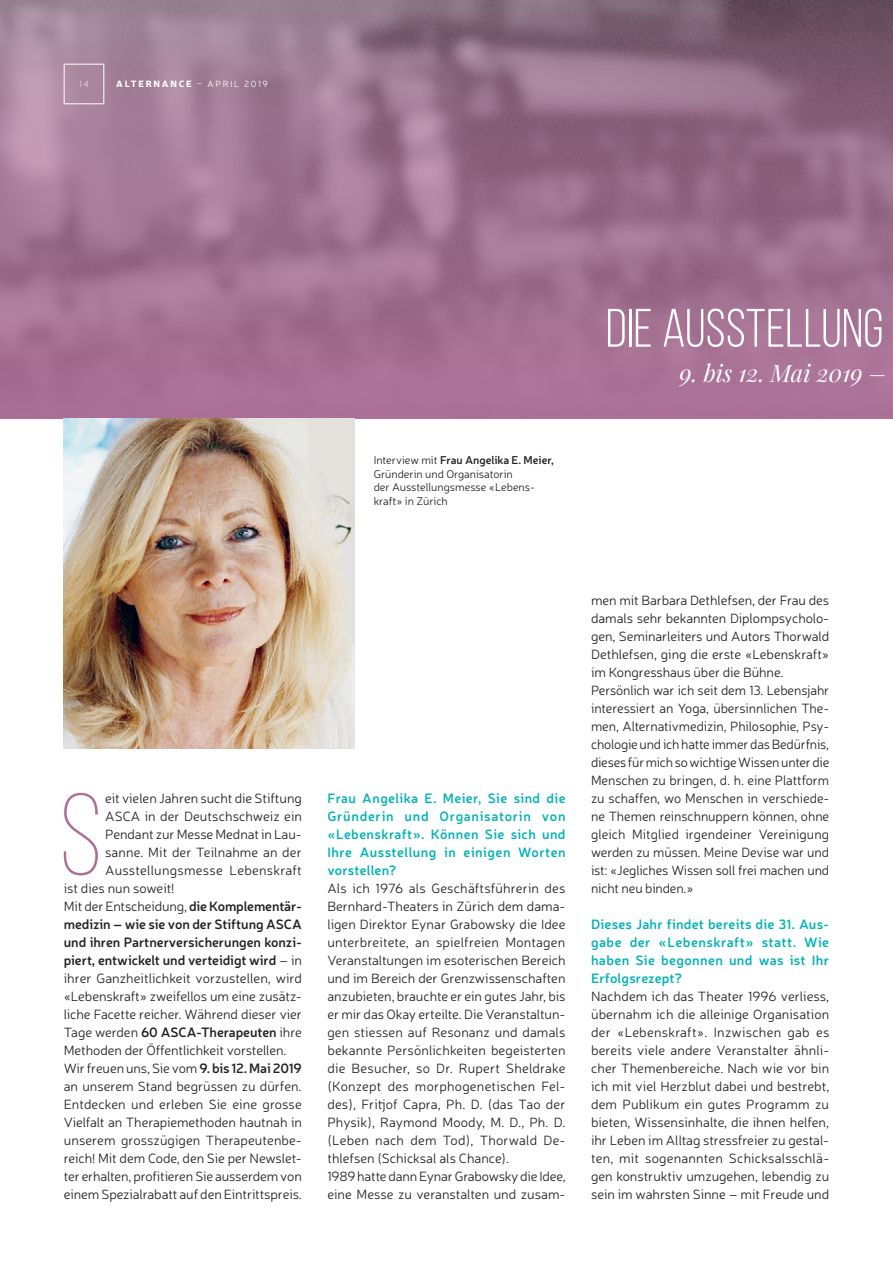
<style>
.page{position:relative;width:893px;height:1263px;background:#fff}
.page>*{position:absolute;margin:0;border:0;box-sizing:border-box;transform-origin:0 0}
.t1{font:300 116.4px "Bebas Neue";color:#ac6f96}
.t2{font:54px "Bebas Neue";letter-spacing:.005em;color:#fff}
.t3{font:italic 24px "Playfair Display";color:#fff}
.t4{font:300 13.5px/18px "Neris";letter-spacing:-.005em;color:#231f20}
.t5{font:600 13.5px/18px "Neris";letter-spacing:.025em;color:#00b2b5;text-align:justify}
.t6{font:600 13.5px "Neris";letter-spacing:-.005em;color:#231f20}
.t7{font:300 13.5px "Neris";letter-spacing:.02em;color:#231f20}
.t8{font:300 11.25px/13.5px "Neris";color:#231f20}
.t9{font:900 9px "Neris";letter-spacing:.195em;color:#fff}
.t10{font:100 9px "Neris";color:#fff}
.s1{font-weight:300}
.s2{font-weight:600}
</style>
<div class="page">
<img style="left:0;top:0;width:893px;height:418px">
<img style="left:64px;top:418px;width:290px;height:331px">
<div style="left:64px;top:64px;width:40px;height:40px;border:1px solid #fff"></div>
<p class="t10" style="left:79px;top:79px;width:11px">14</p>
<p class="t9" style="left:116px;top:78px;width:153px">ALTERNANCE <span class="s1">– APRIL 2019</span></p>
<p class="t8" style="left:374px;top:453px;width:182px">Interview mit <span class="s2">Frau Angelika E. Meier,<br></span>Gründerin und Organisatorin<br>der Ausstellungsmesse «Lebens&shy;kraft» in Zürich</p>
<h2 class="t2" style="left:606px;top:299px;width:279px">DIE AUSSTELLUNG</h2>
<h3 class="t3" style="left:680px;top:357px;width:208px">9. bis 12. Mai 2019 –</h3>
<h1 class="t1" style="left:59px;top:773px;width:44px">S</h1>
<p class="t4" style="left:105px;top:789px;width:198px">eit vielen Jahren sucht die Stiftung</p>
<p class="t4" style="left:105px;top:807px;width:198px">ASCA in der Deutschschweiz ein</p>
<p class="t4" style="left:105px;top:825px;width:198px">Pendant zur Messe Mednat in Lau-</p>
<p class="t4" style="left:105px;top:843px;width:198px">sanne. Mit der Teilnahme an der</p>
<p class="t7" style="left:105px;top:861px;width:198px">Ausstellungsmesse Lebenskraft</p>
<p class="t4" style="left:64px;top:879px;width:112px">ist dies nun soweit!</p>
<p class="t4" style="left:64px;top:897px;width:240px">Mit der Entscheidung, <span class="s2">die Komplementär-</span></p>
<p class="t6" style="left:64px;top:915px;width:240px">medizin – wie sie von der Stiftung ASCA</p>
<p class="t6" style="left:64px;top:933px;width:240px">und ihren Partnerversicherungen konzi-</p>
<p class="t6" style="left:64px;top:951px;width:240px">piert, entwickelt und verteidigt wird <span class="s1">– in</span></p>
<p class="t4" style="left:64px;top:969px;width:240px">ihrer Ganzheitlichkeit vorzustellen, wird</p>
<p class="t4" style="left:64px;top:987px;width:240px">«Lebenskraft» zweifellos um eine zusätz-</p>
<p class="t4" style="left:64px;top:1005px;width:240px">liche Facette reicher. Während dieser vier</p>
<p class="t6" style="left:64px;top:1023px;width:240px"><span class="s1">Tage werden</span> 60 ASCA-Therapeuten <span class="s1">ihre</span></p>
<p class="t4" style="left:64px;top:1041px;width:224px">Methoden der Öffentlichkeit vorstellen.</p>
<p class="t4" style="left:64px;top:1059px;width:240px">Wir freuen uns, Sie vom <span class="s2">9. bis 12. Mai 2019</span></p>
<p class="t4" style="left:64px;top:1077px;width:239px">an unserem Stand begrüssen zu dürfen.</p>
<p class="t4" style="left:64px;top:1095px;width:240px">Entdecken und erleben Sie eine grosse</p>
<p class="t4" style="left:64px;top:1113px;width:240px">Vielfalt an Therapiemethoden hautnah in</p>
<p class="t4" style="left:64px;top:1131px;width:240px">unserem grosszügigen Therapeutenbe-</p>
<p class="t4" style="left:64px;top:1149px;width:240px">reich! Mit dem Code, den Sie per Newslet-</p>
<p class="t4" style="left:64px;top:1167px;width:240px">ter erhalten, profitieren Sie ausserdem von</p>
<p class="t4" style="left:64px;top:1185px;width:240px">einem Spezialrabatt auf den Eintrittspreis.</p>
<p class="t5" style="left:327px;top:788px;width:240px">Frau Angelika E. Meier, Sie sind die Gründerin und Organisatorin von «Lebenskraft». Können Sie sich und Ihre Ausstellung in einigen Worten vorstellen?</p>
<p class="t4" style="left:327px;top:879px;width:240px">Als ich 1976 als Geschäftsführerin des Bernhard-Theaters in Zürich dem dama&shy;ligen Direktor Eynar Grabowsky die Idee unterbreitete, an spielfreien Montagen Veranstaltungen im esoterischen Bereich und im Bereich der Grenzwissenschaften anzubieten, brauchte er ein gutes Jahr, bis er mir das Okay erteilte. Die Veranstaltun&shy;gen stiessen auf Resonanz und damals bekannte Persönlichkeiten begeisterten die Besucher, so Dr. Rupert Sheldrake (Konzept des morphogenetischen Fel&shy;des), Fritjof Capra, Ph. D. (das Tao der Physik), Raymond Moody, M. D., Ph. D. (Leben nach dem Tod), Thorwald De&shy;thlefsen (Schicksal als Chance).<br>1989 hatte dann Eynar Grabowsky die Idee, eine Messe zu veranstalten und zusam-</p>
<p class="t4" style="left:591px;top:591px;width:240px">men mit Barbara Dethlefsen, der Frau des damals sehr bekannten Diplompsycholo&shy;gen, Seminarleiters und Autors Thorwald Dethlefsen, ging die erste «Lebenskraft» im Kongresshaus über die Bühne.<br>Persönlich war ich seit dem 13. Lebensjahr interessiert an Yoga, übersinnlichen The&shy;men, Alternativmedizin, Philosophie, Psy&shy;chologie und ich hatte immer das Bedürfnis, dieses für mich so wichtige Wissen unter die Menschen zu bringen, d. h. eine Plattform zu schaffen, wo Menschen in verschiede&shy;ne Themen reinschnuppern können, ohne gleich Mitglied irgendeiner Vereinigung werden zu müssen. Meine Devise war und ist: «Jegliches Wissen soll frei machen und nicht neu binden.»</p>
<p class="t5" style="left:591px;top:915px;width:240px">Dieses Jahr findet bereits die 31. Aus&shy;gabe der «Lebenskraft» statt. Wie haben Sie begonnen und was ist Ihr Erfolgsrezept?</p>
<p class="t4" style="left:591px;top:987px;width:240px;text-align:justify">Nachdem ich das Theater 1996 verliess, übernahm ich die alleinige Organisation der «Lebenskraft». Inzwischen gab es bereits viele andere Veranstalter ähnli&shy;cher Themenbereiche. Nach wie vor bin ich mit viel Herzblut dabei und bestrebt, dem Publikum ein gutes Programm zu bieten, Wissensinhalte, die ihnen helfen, ihr Leben im Alltag stressfreier zu gestal&shy;ten, mit sogenannten Schicksalsschlä&shy;gen konstruktiv umzugehen, lebendig zu sein im wahrsten Sinne – mit Freude und</p>
</div>
